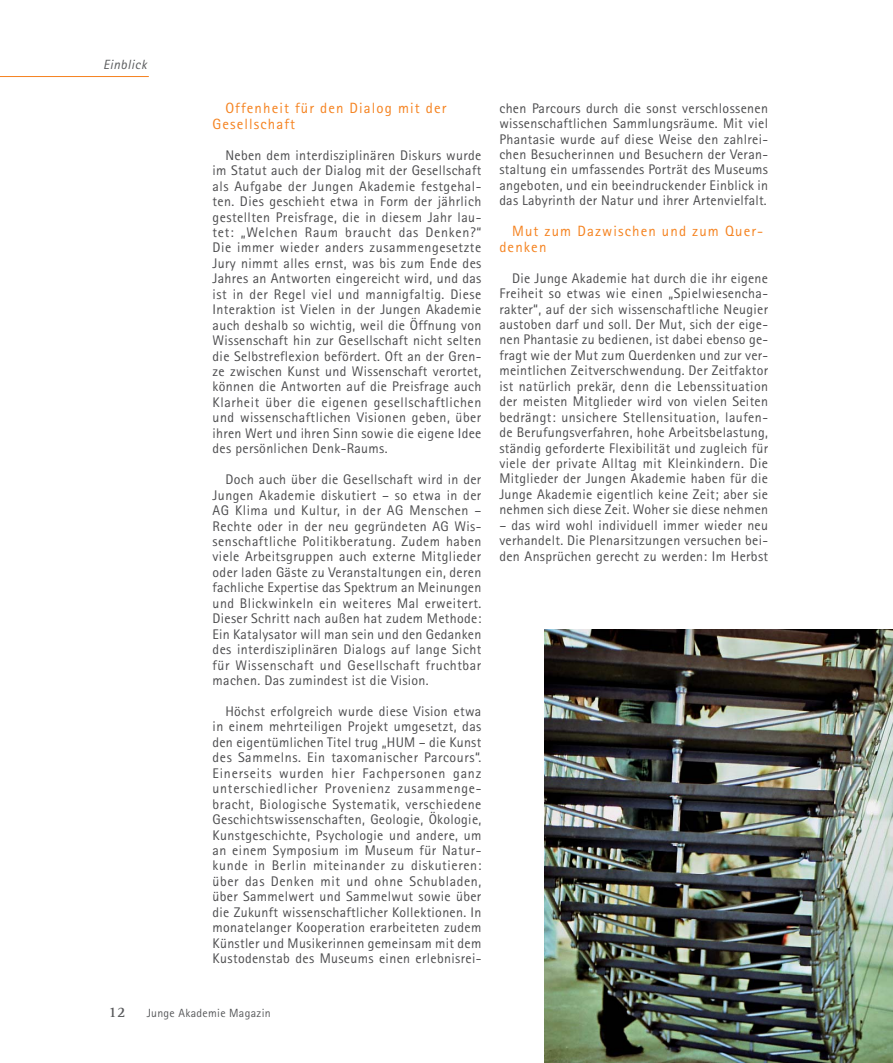
<style>
.page{position:relative;width:893px;height:1063px;background:#fff}
.page>*{position:absolute;margin:0;border:0;box-sizing:border-box;transform-origin:0 0}
.t1{font:700 15px "Rotis Serif";color:#58595b}
.t2{font:14.85px/15.5px "Rotis Sans Serif";letter-spacing:.075em;color:#f5821f}
.t3{font:13.95px/15.5px "Rotis Sans Serif";letter-spacing:.025em;color:#4c4c4e;text-align:justify}
.t4{font:italic 13.35px "Rotis Sans Serif";letter-spacing:.035em;color:#58595b}
.t5{font:11.85px "Rotis Sans Serif";letter-spacing:.025em;color:#58595b}
</style>
<div class="page">
<img style="left:544px;top:629px;width:349px;height:434px">
<hr style="left:0;top:76px;width:149px;height:1px;background:#f5821f">
<p class="t4" style="left:103px;top:60px;width:45px">Einblick</p>
<p class="t2" style="left:213px;top:102px;width:235px;text-indent:13px">Offenheit für den Dialog mit der<br>Gesellschaft</p>
<p class="t3" style="left:213px;top:149px;width:270px;text-indent:13px">Neben dem interdisziplinären Diskurs wurde im Statut auch der Dialog mit der Gesellschaft als Aufgabe der Jungen Akademie festgehal&shy;ten. Dies geschieht etwa in Form der jährlich gestellten Preisfrage, die in diesem Jahr lau&shy;tet: „Welchen Raum braucht das Denken?“ Die immer wieder anders zusammengesetzte Jury nimmt alles ernst, was bis zum Ende des Jahres an Antworten eingereicht wird, und das ist in der Regel viel und mannigfaltig. Diese Interaktion ist Vielen in der Jungen Akademie auch deshalb so wichtig, weil die Öffnung von Wissenschaft hin zur Gesellschaft nicht selten die Selbstreflexion befördert. Oft an der Gren&shy;ze zwischen Kunst und Wissenschaft verortet, können die Antworten auf die Preisfrage auch Klarheit über die eigenen gesellschaftlichen und wissenschaftlichen Visionen geben, über ihren Wert und ihren Sinn sowie die eigene Idee des persönlichen Denk-Raums.</p>
<p class="t3" style="left:213px;top:473px;width:270px;text-indent:13px">Doch auch über die Gesellschaft wird in der Jungen Akademie diskutiert – so etwa in der AG Klima und Kultur, in der AG Menschen – Rechte oder in der neu gegründeten AG Wis&shy;senschaftliche Politikberatung. Zudem haben viele Arbeitsgruppen auch externe Mitglieder oder laden Gäste zu Veranstaltungen ein, deren fachliche Expertise das Spektrum an Meinungen und Blickwinkeln ein weiteres Mal erweitert.<br>Dieser Schritt nach außen hat zudem Methode:<br>Ein Katalysator will man sein und den Gedanken des interdisziplinären Dialogs auf lange Sicht für Wissenschaft und Gesellschaft fruchtbar machen. Das zumindest ist die Vision.</p>
<p class="t3" style="left:213px;top:705px;width:270px;text-indent:13px">Höchst erfolgreich wurde diese Vision etwa in einem mehrteiligen Projekt umgesetzt, das den eigentümlichen Titel trug „HUM – die Kunst des Sammelns. Ein taxomanischer Parcours“.<br>Einerseits wurden hier Fachpersonen ganz unterschiedlicher Provenienz zusammenge&shy;bracht, Biologische Systematik, verschiedene Geschichtswissenschaften, Geologie, Ökologie, Kunstgeschichte, Psychologie und andere, um an einem Symposium im Museum für Natur&shy;kunde in Berlin miteinander zu diskutieren: über das Denken mit und ohne Schubladen, über Sammelwert und Sammelwut sowie über die Zukunft wissenschaftlicher Kollektionen. In monatelanger Kooperation erarbeiteten zudem Künstler und Musikerinnen gemeinsam mit dem Kustodenstab des Museums einen erlebnisrei-</p>
<p class="t1" style="left:109px;top:1006px;width:18px">12</p>
<p class="t5" style="left:147px;top:1009px;width:126px">Junge Akademie Magazin</p>
<p class="t3" style="left:499px;top:102px;width:270px">chen Parcours durch die sonst verschlossenen wissenschaftlichen Sammlungsräume. Mit viel Phantasie wurde auf diese Weise den zahlrei&shy;chen Besucherinnen und Besuchern der Veran&shy;staltung ein umfassendes Porträt des Museums angeboten, und ein beeindruckender Einblick in das Labyrinth der Natur und ihrer Artenvielfalt.</p>
<p class="t2" style="left:499px;top:225px;width:265px;text-indent:13px">Mut zum Dazwischen und zum Quer&shy;denken</p>
<p class="t3" style="left:499px;top:272px;width:270px;text-indent:13px">Die Junge Akademie hat durch die ihr eigene Freiheit so etwas wie einen „Spielwiesencha&shy;rakter“, auf der sich wissenschaftliche Neugier austoben darf und soll. Der Mut, sich der eige&shy;nen Phantasie zu bedienen, ist dabei ebenso ge&shy;fragt wie der Mut zum Querdenken und zur ver&shy;meintlichen Zeitverschwendung. Der Zeitfaktor ist natürlich prekär, denn die Lebenssituation der meisten Mitglieder wird von vielen Seiten bedrängt: unsichere Stellensituation, laufen&shy;de Berufungsverfahren, hohe Arbeitsbelastung, ständig geforderte Flexibilität und zugleich für viele der private Alltag mit Kleinkindern. Die Mitglieder der Jungen Akademie haben für die Junge Akademie eigentlich keine Zeit; aber sie nehmen sich diese Zeit. Woher sie diese nehmen</p>
<p class="t3" style="left:499px;top:519px;width:270px">– das wird wohl individuell immer wieder neu verhandelt. Die Plenarsitzungen versuchen bei&shy;den Ansprüchen gerecht zu werden: Im Herbst</p>
</div>
